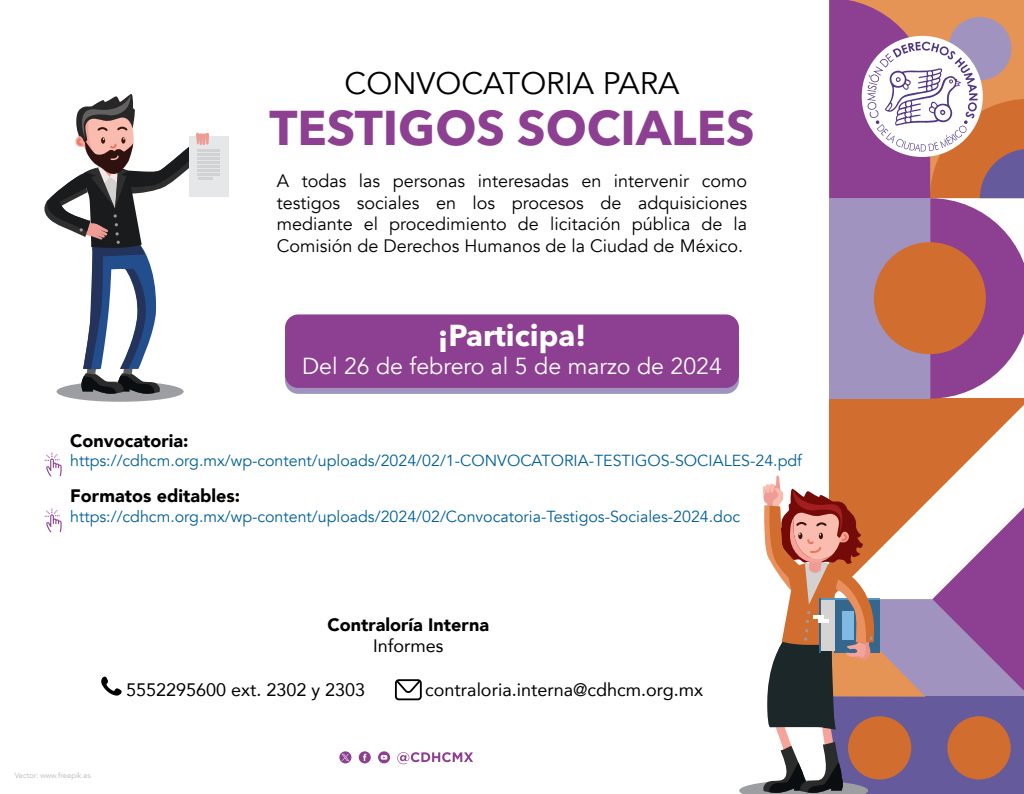
<style>
.page{position:relative;width:1024px;height:794px;background:#fff}
.page>*{position:absolute;margin:0;border:0;box-sizing:border-box;transform-origin:0 0}
.t1{font:700 48.3px "Avenir Next LT Pro";color:#8d3f91}
.t2{font:31.1px "Avenir";color:#000}
.t3{font:700 30px "Avenir Next LT Pro";color:#fff}
.t4{font:23.1px "Avenir";color:#fff}
.t5{font:18px/21.6px "Avenir";color:#000;text-align:justify}
.t6{font:18px "Avenir";color:#000}
.t7{font:900 18px "Avenir";color:#000}
.t8{font:16px "Avenir";color:#00609a}
.t9{font:300 7.7px "Avenir";color:#b2b2b2}
</style>
<div class="page">
<div style="left:829px;top:398px;width:195px;height:201px;background:#d16d2e"></div>
<div style="left:829px;top:599px;width:195px;height:97px;background:#a093c0"></div>
<svg style="left:925px;top:405px;width:99px;height:194px;fill:#fff"></svg>
<svg style="left:932px;top:507px;width:92px;height:183px"></svg>
<div style="left:829px;top:696px;width:195px;height:98px;background:#655a9b"></div>
<div style="left:947px;top:716px;width:64px;height:63px;background:#d16d2e;border-radius:50%"></div>
<div style="left:285px;top:320px;width:454px;height:74px;background:#a093c0;border-radius:13px"></div>
<div style="left:285px;top:314px;width:454px;height:74px;background:#8d3f91;border-radius:13px"></div>
<svg style="left:45px;top:452px;width:17px;height:24px"></svg>
<svg style="left:45px;top:508px;width:17px;height:24px"></svg>
<div style="left:57px;top:381px;width:127px;height:21px;background:#9d9ea1;border-radius:50%"></div>
<div style="left:189px;top:136px;width:40px;height:60px;background:#e6e7e8"></div>
<hr style="left:198px;top:149px;width:22px;height:2px;background:#d0d2d3">
<hr style="left:198px;top:153px;width:22px;height:3px;background:#d0d2d3">
<hr style="left:198px;top:157px;width:22px;height:3px;background:#d0d2d3">
<hr style="left:198px;top:161px;width:22px;height:3px;background:#d0d2d3">
<hr style="left:198px;top:165px;width:22px;height:3px;background:#d0d2d3">
<hr style="left:198px;top:169px;width:22px;height:3px;background:#d0d2d3">
<hr style="left:198px;top:173px;width:22px;height:3px;background:#d0d2d3">
<hr style="left:198px;top:177px;width:14px;height:3px;background:#d0d2d3">
<svg style="left:44px;top:94px;width:165px;height:300px"></svg>
<svg style="left:739px;top:475px;width:186px;height:319px"></svg>
<svg style="left:395px;top:679px;width:27px;height:21px"></svg>
<svg style="left:101px;top:676px;width:21px;height:20px"></svg>
<svg style="left:359px;top:751px;width:12px;height:12px"></svg>
<svg style="left:378px;top:751px;width:12px;height:12px"></svg>
<svg style="left:339px;top:751px;width:12px;height:12px"></svg>
<svg style="left:397px;top:752px;width:76px;height:12px"></svg>
<svg style="left:829px;top:0;width:195px;height:398px;background:#b68296"></svg>
<h2 class="t2" style="left:345px;top:65px;width:336px">CONVOCATORIA PARA</h2>
<h1 class="t1" style="left:269px;top:99px;width:487px">TESTIGOS SOCIALES</h1>
<p class="t5" style="left:277px;top:170px;width:472px">A todas las personas interesadas en intervenir como testigos sociales en los procesos de adquisiciones mediante el procedimiento de licitación pública de la Comisión de Derechos Humanos de la Ciudad de México.</p>
<h3 class="t3" style="left:438px;top:317px;width:150px">¡Participa!</h3>
<p class="t4" style="left:302px;top:352px;width:421px">Del 26 de febrero al 5 de marzo de 2024</p>
<p class="t7" style="left:70px;top:425px;width:120px">Convocatoria:</p>
<p class="t8" style="left:70px;top:451px;width:733px">https://cdhcm.org.mx/wp-content/uploads/2024/02/1-CONVOCATORIA-TESTIGOS-SOCIALES-24.pdf</p>
<p class="t7" style="left:70px;top:481px;width:171px">Formatos editables:</p>
<p class="t8" style="left:70px;top:506px;width:671px">https://cdhcm.org.mx/wp-content/uploads/2024/02/Convocatoria-Testigos-Sociales-2024.doc</p>
<p class="t9" style="left:15px;top:771px;width:78px">Vector: www.freepik.es</p>
<p class="t7" style="left:328px;top:609px;width:163px">Contraloría Interna</p>
<p class="t6" style="left:373px;top:631px;width:72px">Informes</p>
<p class="t6" style="left:126px;top:675px;width:241px">5552295600 ext. 2302 y 2303</p>
<p class="t6" style="left:425px;top:675px;width:279px">contraloria.interna@cdhcm.org.mx</p>
</div>
